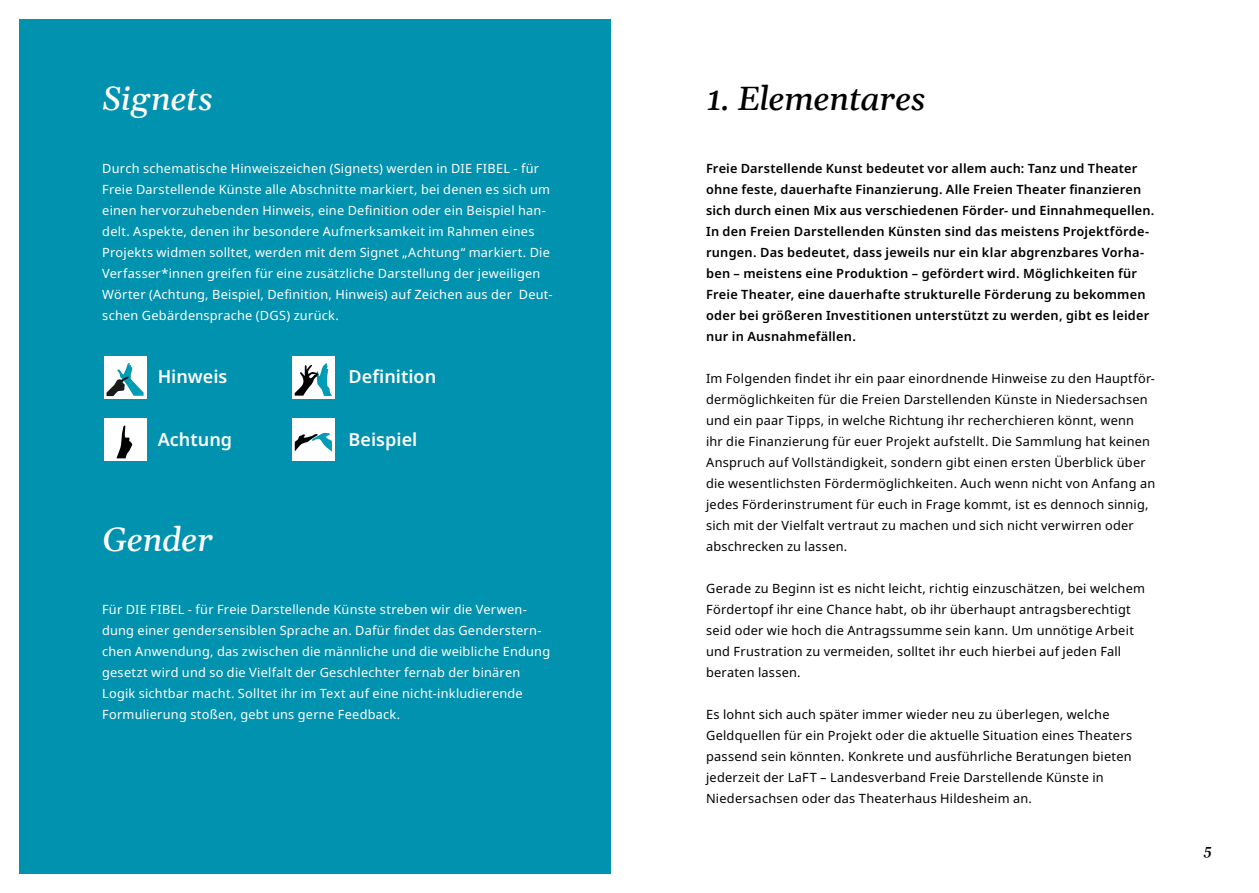
<style>
.page{position:relative;width:1259px;height:893px;background:#fff}
.page>*{position:absolute;margin:0;border:0;box-sizing:border-box;transform-origin:0 0}
.t1{font:italic 500 33px "Gelasio";letter-spacing:-.01em;color:#fff}
.t2{font:italic 500 33px "Gelasio";letter-spacing:-.01em;color:#000}
.t3{font:600 18px "Noto Sans";color:#fff}
.t4{font:italic 600 13.5px "Gelasio";color:#000}
.t5{font:12.75px/21px "Noto Sans";letter-spacing:.02em;color:#000}
.t6{font:12.75px/21px "Noto Sans";letter-spacing:.02em;color:#fff}
.t7{font:600 12.75px/21px "Noto Sans";letter-spacing:.015em;color:#000}
</style>
<div class="page">
<div style="left:19px;top:19px;width:591px;height:855px;background:#0092ae"></div>
<div style="left:104px;top:356px;width:42px;height:42px;background:#fff"></div>
<svg style="left:106px;top:363px;width:38px;height:33px"></svg>
<div style="left:104px;top:418px;width:42px;height:43px;background:#fff"></div>
<svg style="left:116px;top:425px;width:17px;height:33px"></svg>
<div style="left:292px;top:356px;width:43px;height:42px;background:#fff"></div>
<svg style="left:295px;top:363px;width:37px;height:33px"></svg>
<div style="left:292px;top:418px;width:43px;height:43px;background:#fff"></div>
<svg style="left:295px;top:433px;width:37px;height:19px"></svg>
<h1 class="t1" style="left:102px;top:71px;width:112px">Signets</h1>
<p class="t6" style="left:102px;top:158px;width:452px">Durch schematische Hinweiszeichen (Signets) werden in DIE FIBEL - für Freie Darstellende Künste alle Abschnitte markiert, bei denen es sich um einen hervorzuhebenden Hinweis, eine Definition oder ein Beispiel han&shy;delt. Aspekte, denen ihr besondere Aufmerksamkeit im Rahmen eines Projekts widmen solltet, werden mit dem Signet „Achtung“ markiert. Die Verfasser*innen greifen für eine zusätzliche Darstellung der jeweiligen Wörter (Achtung, Beispiel, Definition, Hinweis) auf Zeichen aus der Deut&shy;schen Gebärdensprache (DGS) zurück.</p>
<h2 class="t3" style="left:158px;top:366px;width:71px">Hinweis</h2>
<h2 class="t3" style="left:348px;top:366px;width:89px">Definition</h2>
<h2 class="t3" style="left:158px;top:429px;width:76px">Achtung</h2>
<h2 class="t3" style="left:348px;top:429px;width:70px">Beispiel</h2>
<h1 class="t1" style="left:102px;top:512px;width:112px">Gender</h1>
<p class="t6" style="left:102px;top:599px;width:450px">Für DIE FIBEL - für Freie Darstellende Künste streben wir die Verwen&shy;dung einer gendersensiblen Sprache an. Dafür findet das Genderstern&shy;chen Anwendung, das zwischen die männliche und die weibliche Endung gesetzt wird und so die Vielfalt der Geschlechter fernab der binären Logik sichtbar macht. Solltet ihr im Text auf eine nicht-inkludierende Formulierung stoßen, gebt uns gerne Feedback.</p>
<h1 class="t2" style="left:706px;top:71px;width:221px">1. Elementares</h1>
<p class="t7" style="left:706px;top:158px;width:450px">Freie Darstellende Kunst bedeutet vor allem auch: Tanz und Theater ohne feste, dauerhafte Finanzierung. Alle Freien Theater finanzieren sich durch einen Mix aus verschiedenen Förder- und Einnahmequellen.<br>In den Freien Darstellenden Künsten sind das meistens Projektförde&shy;rungen. Das bedeutet, dass jeweils nur ein klar abgrenzbares Vorha&shy;ben – meistens eine Produktion – gefördert wird. Möglichkeiten für Freie Theater, eine dauerhafte strukturelle Förderung zu bekommen oder bei größeren Investitionen unterstützt zu werden, gibt es leider nur in Ausnahmefällen.</p>
<p class="t5" style="left:706px;top:368px;width:451px">Im Folgenden findet ihr ein paar einordnende Hinweise zu den Hauptför&shy;dermöglichkeiten für die Freien Darstellenden Künste in Niedersachsen und ein paar Tipps, in welche Richtung ihr recherchieren könnt, wenn<br>ihr die Finanzierung für euer Projekt aufstellt. Die Sammlung hat keinen Anspruch auf Vollständigkeit, sondern gibt einen ersten Überblick über die wesentlichsten Fördermöglichkeiten. Auch wenn nicht von Anfang an jedes Förderinstrument für euch in Frage kommt, ist es dennoch sinnig, sich mit der Vielfalt vertraut zu machen und sich nicht verwirren oder abschrecken zu lassen.</p>
<p class="t5" style="left:706px;top:578px;width:440px">Gerade zu Beginn ist es nicht leicht, richtig einzuschätzen, bei welchem Fördertopf ihr eine Chance habt, ob ihr überhaupt antragsberechtigt seid oder wie hoch die Antragssumme sein kann. Um unnötige Arbeit und Frustration zu vermeiden, solltet ihr euch hierbei auf jeden Fall beraten lassen.</p>
<p class="t5" style="left:706px;top:704px;width:428px">Es lohnt sich auch später immer wieder neu zu überlegen, welche Geldquellen für ein Projekt oder die aktuelle Situation eines Theaters passend sein könnten. Konkrete und ausführliche Beratungen bieten jederzeit der LaFT – Landesverband Freie Darstellende Künste in Niedersachsen oder das Theaterhaus Hildesheim an.</p>
<p class="t4" style="left:1204px;top:839px;width:9px">5</p>
</div>
